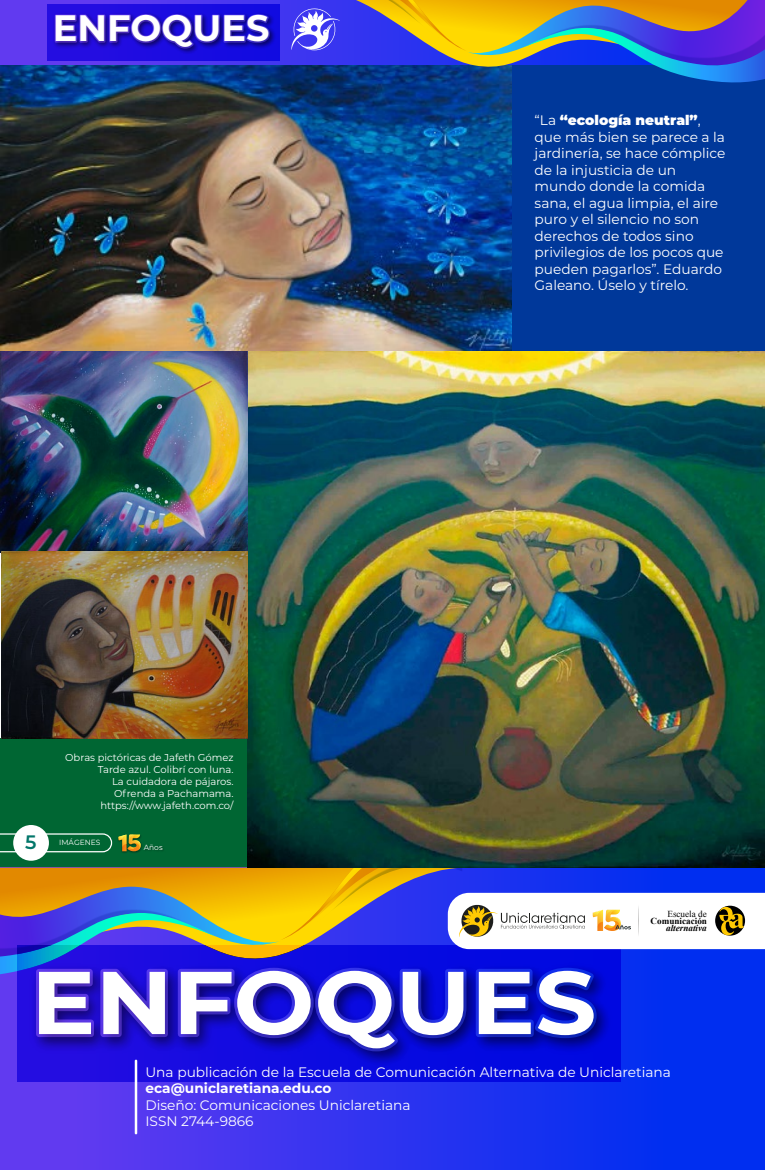
<style>
.page{position:relative;width:765px;height:1170px;background:#fff}
.page>*{position:absolute;margin:0;border:0;box-sizing:border-box;transform-origin:0 0}
.t1{font:700 88.88px "Montserrat";color:#fff;scale:1.08 1}
.t2{font:700 36.75px "Montserrat";color:#fff}
.t3{font:600 19.5px "Montserrat";color:#02766a}
.t4{font:13.75px/16.5px "Montserrat";color:#fff}
.t5{font:700 13.75px "Montserrat";color:#fff}
.t6{font:10px/12px "Montserrat";color:#fff;text-align:right}
.t7{font:700 9.12px "Times New Roman";color:#000}
.t8{font:italic 700 9.12px "Times New Roman";color:#000}
.t9{font:9.12px "Times New Roman";color:#000}
.t10{font:7.5px "Montserrat";color:#fff}
.s1{font-weight:900}
</style>
<div class="page">
<img style="left:0;top:65px;width:512px;height:290px">
<div style="left:512px;top:62px;width:253px;height:293px;background:#00389a"></div>
<div style="left:0;top:738px;width:248px;height:129px;background:#063"></div>
<div style="left:0;top:867px;width:765px;height:302px;background:linear-gradient(to right,#683af0,#002cf0)"></div>
<img style="left:18px;top:1054px;width:602px;height:26px">
<img style="left:21px;top:1054px;width:596px;height:23px">
<svg style="left:0;top:867px;width:765px;height:187px;background:#5150b4"></svg>
<div style="left:13px;top:825px;width:36px;height:35px;background:#fff;border-radius:50%"></div>
<svg style="left:0;top:832px;width:141px;height:20px"></svg>
<hr style="left:135px;top:1059px;width:2px;height:75px;background:#fff">
<svg style="left:0;top:0;width:356px;height:65px;background:#4d36ef"></svg>
<svg style="left:356px;top:0;width:409px;height:85px;background:#6a6e88"></svg>
<img style="left:48px;top:5px;width:231px;height:56px">
<img style="left:49px;top:6px;width:229px;height:54px">
<svg style="left:291px;top:7px;width:49px;height:43px"></svg>
<img style="left:247px;top:352px;width:518px;height:515px">
<img style="left:1px;top:351px;width:247px;height:201px">
<img style="left:1px;top:552px;width:247px;height:187px">
<h2 class="t2" style="left:53px;top:2px;width:218px">ENFOQUES</h2>
<p class="t6" style="left:65px;top:751px;width:170px">Obras pictóricas de Jafeth Gómez<br>Tarde azul. Colibrí con luna.<br>La cuidadora de pájaros.<br>Ofrenda a Pachamama. https://www.jafeth.com.co/</p>
<h3 class="t3" style="left:25px;top:828px;width:13px">5</h3>
<p class="t10" style="left:144px;top:842px;width:20px">Años</p>
<p class="t10" style="left:59px;top:837px;width:43px">IMÁGENES</p>
<p class="t4" style="left:535px;top:112px;width:192px">“La <span class="s1">“ecología neutral”</span>, que más bien se parece a la jardinería, se hace cómplice de la injusticia de un mundo donde la comida sana, el agua limpia, el aire puro y el silencio no son derechos de todos sino privilegios de los pocos que pueden pagarlos”. Eduardo<br>Galeano. Úselo y tírelo.</p>
<p class="t9" style="left:667px;top:908px;width:41px">Escuela de</p>
<p class="t7" style="left:651px;top:914px;width:58px">Comunicación</p>
<p class="t8" style="left:666px;top:921px;width:42px">alternativa</p>
<h1 class="t1" style="left:31px;top:938px;width:525px">ENFOQUES</h1>
<p class="t4" style="left:145px;top:1062px;width:527px">Una publicación de la Escuela de Comunicación Alternativa de Uniclaretiana</p>
<p class="t5" style="left:145px;top:1078px;width:188px">eca@uniclaretiana.edu.co</p>
<p class="t4" style="left:145px;top:1095px;width:267px">Diseño: Comunicaciones Uniclaretiana<br>ISSN 2744-9866</p>
</div>
